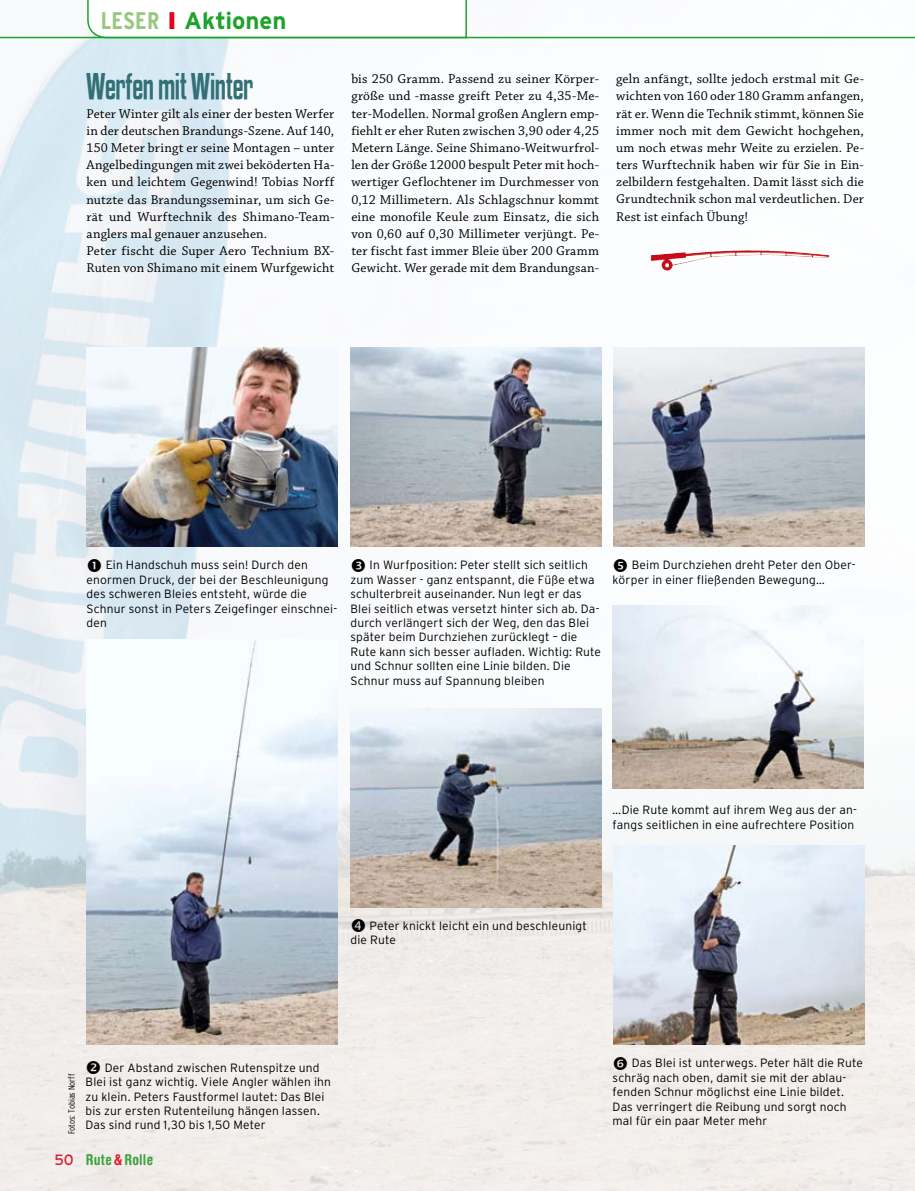
<style>
.page{position:relative;width:915px;height:1191px;background:#fff}
.page>*{position:absolute;margin:0;border:0;box-sizing:border-box;transform-origin:0 0}
.t1{font:36px "Kenyan Coffee";letter-spacing:-.005em;color:#327078}
.t2{font:700 24px "Interstate";letter-spacing:-.005em;color:#1fa22e}
.t3{font:700 condensed 15px "Helvetica Rounded";letter-spacing:.01em;color:#1fa22e}
.t4{font:13.5px/17.1px "Chaparral Pro";letter-spacing:.015em;color:#000;text-align:justify}
.t5{font:300 12px/14.4px "Interstate";letter-spacing:.015em;color:#000}
.t6{font:300 condensed 9px "Interstate";color:#000}
.s1{font-stretch:condensed;color:#98c781}
.s2{font-weight:900;color:#e2001a}
.s3{font-family:"Interstate";font-weight:400;font-stretch:normal;color:#e2001a}
.s4{color:#e2001a}
</style>
<div class="page">
<img style="left:0;top:36px;width:914px;height:1155px">
<img style="left:0;top:35px;width:256px;height:1117px">
<img style="left:86px;top:348px;width:252px;height:199px">
<img style="left:86px;top:639px;width:252px;height:406px">
<img style="left:350px;top:348px;width:251px;height:199px">
<img style="left:350px;top:708px;width:251px;height:199px">
<img style="left:613px;top:348px;width:251px;height:199px">
<img style="left:612px;top:605px;width:251px;height:183px">
<img style="left:613px;top:845px;width:251px;height:200px">
<img style="left:650px;top:250px;width:168px;height:20px">
<svg style="left:86px;top:0;width:381px;height:39px"></svg>
<hr style="left:0;top:37px;width:914px;height:1px;background:#1fa22e">
<svg style="left:88px;top:558px;width:13px;height:13px"></svg>
<svg style="left:352px;top:558px;width:13px;height:13px"></svg>
<svg style="left:614px;top:558px;width:13px;height:13px"></svg>
<svg style="left:614px;top:1056px;width:13px;height:13px"></svg>
<svg style="left:352px;top:919px;width:13px;height:13px"></svg>
<svg style="left:87px;top:1060px;width:13px;height:14px"></svg>
<h2 class="t2" style="left:101px;top:7px;width:187px"><span class="s1">LESER</span> <span class="s2">I</span> Aktionen</h2>
<h1 class="t1" style="left:86px;top:68px;width:168px">Werfen mit Winter</h1>
<p class="t4" style="left:86px;top:105px;width:249px;text-align:left">Peter Winter gilt als einer der besten Werfer in der deutschen Brandungs-Szene. Auf 140, 150 Meter bringt er seine Montagen – unter Angelbedingungen mit zwei beköderten Ha&shy;ken und leichtem Gegenwind! Tobias Norff nutzte das Brandungsseminar, um sich Ge&shy;rät und Wurftechnik des Shimano-Team&shy;anglers mal genauer anzusehen.<br>Peter fischt die Super Aero Technium BX-Ruten von Shimano mit einem Wurfgewicht</p>
<p class="t4" style="left:351px;top:71px;width:249px">bis 250 Gramm. Passend zu seiner Körper&shy;größe und -masse greift Peter zu 4,35-Me&shy;ter-Modellen. Normal großen Anglern emp&shy;fiehlt er eher Ruten zwischen 3,90 oder 4,25<br>Metern Länge. Seine Shimano-Weitwurfrol&shy;len der Größe 12000 bespult Peter mit hoch&shy;wertiger Geflochtener im Durchmesser von 0,12 Millimetern. Als Schlagschnur kommt eine monofile Keule zum Einsatz, die sich von 0,60 auf 0,30 Millimeter verjüngt. Pe&shy;ter fischt fast immer Bleie über 200 Gramm Gewicht. Wer gerade mit dem Brandungsan-</p>
<p class="t4" style="left:616px;top:71px;width:249px">geln anfängt, sollte jedoch erstmal mit Ge&shy;wichten von 160 oder 180 Gramm anfangen, rät er. Wenn die Technik stimmt, können Sie immer noch mit dem Gewicht hochgehen, um noch etwas mehr Weite zu erzielen. Pe&shy;ters Wurftechnik haben wir für Sie in Ein&shy;zelbildern festgehalten. Damit lässt sich die Grundtechnik schon mal verdeutlichen. Der Rest ist einfach Übung!</p>
<p class="t5" style="left:86px;top:558px;width:252px;text-indent:19px">Ein Handschuh muss sein! Durch den enormen Druck, der bei der Beschleunigung des schweren Bleies entsteht, würde die Schnur sonst in Peters Zeigefinger einschnei&shy;den</p>
<p class="t5" style="left:350px;top:558px;width:252px;text-indent:19px">In Wurfposition: Peter stellt sich seitlich zum Wasser - ganz entspannt, die Füße etwa schulterbreit auseinander. Nun legt er das Blei seitlich etwas versetzt hinter sich ab. Da&shy;durch verlängert sich der Weg, den das Blei später beim Durchziehen zurücklegt – die Rute kann sich besser aufladen. Wichtig: Rute und Schnur sollten eine Linie bilden. Die Schnur muss auf Spannung bleiben</p>
<p class="t5" style="left:612px;top:558px;width:244px;text-indent:19px">Beim Durchziehen dreht Peter den Ober&shy;körper in einer fließenden Bewegung…</p>
<p class="t5" style="left:612px;top:802px;width:246px">…Die Rute kommt auf ihrem Weg aus der an&shy;fangs seitlichen in eine aufrechtere Position</p>
<p class="t5" style="left:350px;top:918px;width:238px;text-indent:19px">Peter knickt leicht ein und beschleunigt die Rute</p>
<p class="t6" style="left:67px;top:1134px;width:62px;rotate:-90deg">Fotos: Tobias Norff</p>
<p class="t5" style="left:86px;top:1060px;width:247px;text-indent:19px">Der Abstand zwischen Rutenspitze und Blei ist ganz wichtig. Viele Angler wählen ihn zu klein. Peters Faustformel lautet: Das Blei bis zur ersten Rutenteilung hängen lassen.<br>Das sind rund 1,30 bis 1,50 Meter</p>
<p class="t3" style="left:54px;top:1150px;width:100px"><span class="s3">50</span> Rute<span class="s4">&amp;</span>Rolle</p>
<p class="t5" style="left:612px;top:1055px;width:252px;text-indent:19px">Das Blei ist unterwegs. Peter hält die Rute schräg nach oben, damit sie mit der ablau&shy;fenden Schnur möglichst eine Linie bildet.<br>Das verringert die Reibung und sorgt noch mal für ein paar Meter mehr</p>
</div>
